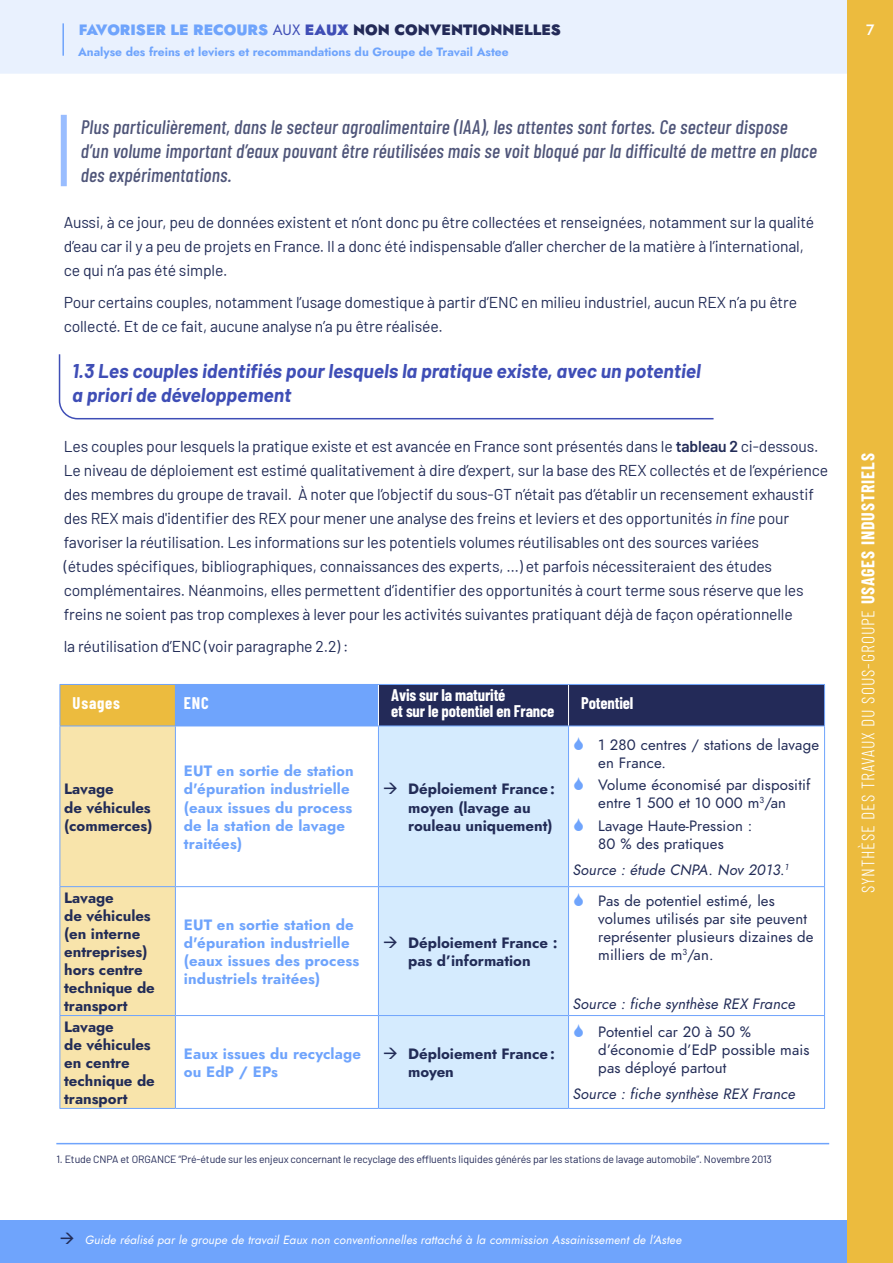
<style>
.page{position:relative;width:893px;height:1263px;background:#fff}
.page>*{position:absolute;margin:0;border:0;box-sizing:border-box;transform-origin:0 0}
.t1{font:italic 500 19.5px/24px "Barlow Condensed";letter-spacing:.01em;color:#4f5579}
.t2{font:italic 700 19.5px/24px "Barlow";color:#3f4eb6}
.t3{font:300 18px "Barlow Condensed";letter-spacing:.05em;color:#fff}
.t4{font:700 16.5px/16.5px "Barlow Condensed";letter-spacing:-.01em;color:#fff}
.t5{font:15.75px/24px "Barlow";letter-spacing:-.01em;color:#222c57}
.t6{font:15px/18px "Jost";letter-spacing:.01em;color:#222c57}
.t7{font:700 15px/18px "Jost";color:#222c57}
.t8{font:700 15px/18px "Jost";letter-spacing:.01em;color:#6fa4fc}
.t9{font:italic 15px "Jost";letter-spacing:.01em;color:#222c57}
.t10{font:900 15px "Jost";color:#232a58}
.t11{font:500 15px "Jost";color:#fff}
.t12{font:italic 12px "Jost";letter-spacing:.01em;color:#fff}
.t13{font:700 12px "Jost";color:#6fa4fc}
.t14{font:10.5px "Barlow";letter-spacing:-.01em;color:#232a58}
.s1{color:#6fa4fc}
.s2{font-weight:400;color:#3f4eb6}
.s3{color:#3f4eb6}
.s4{font-weight:600}
.s5{font-style:italic}
.s6{font-weight:700}
</style>
<div class="page">
<div style="left:0;top:1220px;width:893px;height:43px;background:#6fa4fc"></div>
<div style="left:0;top:0;width:848px;height:74px;background:#e9f1fe"></div>
<div style="left:848px;top:0;width:45px;height:1263px;background:#ecbb3e"></div>
<hr style="left:62px;top:23px;width:2px;height:33px;background:#6fa4fc">
<div style="left:61px;top:115px;width:6px;height:71px;background:#99bdff"></div>
<svg style="left:58px;top:354px;width:656px;height:66px"></svg>
<div style="left:60px;top:684px;width:115px;height:42px;background:#ecbb3e"></div>
<div style="left:175px;top:684px;width:203px;height:42px;background:#6fa4fc"></div>
<div style="left:379px;top:685px;width:445px;height:41px;background:#232a58"></div>
<div style="left:61px;top:727px;width:114px;height:381px;background:#f8e4ab"></div>
<div style="left:379px;top:727px;width:189px;height:381px;background:#d5ebfe"></div>
<hr style="left:60px;top:1108px;width:115px;height:1px;background:#6fa4fc">
<hr style="left:60px;top:684px;width:115px;height:1px;background:#6fa4fc">
<hr style="left:60px;top:685px;width:1px;height:41px;background:#6fa4fc">
<hr style="left:378px;top:684px;width:190px;height:1px;background:#6fa4fc">
<hr style="left:568px;top:684px;width:257px;height:1px;background:#6fa4fc">
<hr style="left:824px;top:685px;width:1px;height:41px;background:#6fa4fc">
<hr style="left:60px;top:726px;width:115px;height:1px;background:#6fa4fc">
<hr style="left:60px;top:726px;width:1px;height:160px;background:#6fa4fc">
<hr style="left:175px;top:726px;width:203px;height:1px;background:#6fa4fc">
<hr style="left:175px;top:726px;width:1px;height:160px;background:#6fa4fc">
<hr style="left:60px;top:886px;width:115px;height:1px;background:#6fa4fc">
<hr style="left:60px;top:887px;width:1px;height:128px;background:#6fa4fc">
<hr style="left:175px;top:886px;width:203px;height:1px;background:#6fa4fc">
<hr style="left:175px;top:887px;width:1px;height:128px;background:#6fa4fc">
<hr style="left:60px;top:1015px;width:115px;height:1px;background:#6fa4fc">
<hr style="left:60px;top:1016px;width:1px;height:92px;background:#6fa4fc">
<hr style="left:175px;top:1015px;width:203px;height:1px;background:#6fa4fc">
<hr style="left:175px;top:1016px;width:1px;height:92px;background:#6fa4fc">
<hr style="left:175px;top:1108px;width:203px;height:1px;background:#6fa4fc">
<hr style="left:568px;top:1015px;width:257px;height:1px;background:#6fa4fc">
<hr style="left:824px;top:1016px;width:1px;height:92px;background:#6fa4fc">
<hr style="left:568px;top:1108px;width:257px;height:1px;background:#6fa4fc">
<hr style="left:378px;top:726px;width:1px;height:160px;background:#6fa4fc">
<hr style="left:378px;top:887px;width:1px;height:128px;background:#6fa4fc">
<hr style="left:378px;top:726px;width:190px;height:1px;background:#6fa4fc">
<hr style="left:378px;top:886px;width:190px;height:1px;background:#6fa4fc">
<hr style="left:568px;top:726px;width:1px;height:160px;background:#6fa4fc">
<hr style="left:568px;top:887px;width:1px;height:128px;background:#6fa4fc">
<hr style="left:568px;top:726px;width:257px;height:1px;background:#6fa4fc">
<hr style="left:568px;top:886px;width:257px;height:1px;background:#6fa4fc">
<hr style="left:824px;top:726px;width:1px;height:160px;background:#6fa4fc">
<hr style="left:824px;top:887px;width:1px;height:128px;background:#6fa4fc">
<hr style="left:378px;top:1015px;width:190px;height:1px;background:#6fa4fc">
<hr style="left:378px;top:1016px;width:1px;height:92px;background:#6fa4fc">
<hr style="left:568px;top:1016px;width:1px;height:92px;background:#6fa4fc">
<hr style="left:378px;top:1108px;width:190px;height:1px;background:#6fa4fc">
<hr style="left:568px;top:685px;width:1px;height:41px;background:#fff">
<hr style="left:56px;top:1143px;width:773px;height:1px;background:#6fa4fc">
<svg style="left:384px;top:783px;width:13px;height:11px"></svg>
<svg style="left:384px;top:937px;width:13px;height:11px"></svg>
<svg style="left:384px;top:1047px;width:13px;height:12px"></svg>
<p class="t10" style="left:79px;top:19px;width:484px"><span class="s1">FAVORISER LE RECOURS</span> <span class="s2">AUX</span> <span class="s3">EAUX</span> NON CONVENTIONNELLES</p>
<p class="t13" style="left:78px;top:43px;width:432px">Analyse des freins et leviers et recommandations du Groupe de Travail Astee</p>
<p class="t1" style="left:81px;top:114px;width:738px">Plus particulièrement, dans le secteur agroalimentaire (IAA), les attentes sont fortes. Ce secteur dispose d’un volume important d’eaux pouvant être réutilisées mais se voit bloqué par la difficulté de mettre en place des expérimentations.</p>
<p class="t5" style="left:64px;top:209px;width:752px">Aussi, à ce jour, peu de données existent et n’ont donc pu être collectées et renseignées, notamment sur la qualité d’eau car il y a peu de projets en France. Il a donc été indispensable d’aller chercher de la matière à l’international, ce qui n’a pas été simple.</p>
<p class="t5" style="left:64px;top:289px;width:735px">Pour certains couples, notamment l’usage domestique à partir d’ENC en milieu industriel, aucun REX n’a pu être collecté. Et de ce fait, aucune analyse n’a pu être réalisée.</p>
<p class="t2" style="left:72px;top:357px;width:630px">1.3 Les couples identifiés pour lesquels la pratique existe, avec un potentiel a priori de développement</p>
<p class="t5" style="left:64px;top:433px;width:766px">Les couples pour lesquels la pratique existe et est avancée en France sont présentés dans le <span class="s4">tableau 2</span> ci-dessous.<br>Le niveau de déploiement est estimé qualitativement à dire d’expert, sur la base des REX collectés et de l’expérience des membres du groupe de travail. À noter que l’objectif du sous-GT n’était pas d’établir un recensement exhaustif des REX mais d'identifier des REX pour mener une analyse des freins et leviers et des opportunités <span class="s5">in fine</span> pour favoriser la réutilisation. Les informations sur les potentiels volumes réutilisables ont des sources variées<br>(études spécifiques, bibliographiques, connaissances des experts, …) et parfois nécessiteraient des études complémentaires. Néanmoins, elles permettent d’identifier des opportunités à court terme sous réserve que les freins ne soient pas trop complexes à lever pour les activités suivantes pratiquant déjà de façon opérationnelle</p>
<p class="t5" style="left:64px;top:633px;width:286px">la réutilisation d’ENC (voir paragraphe 2.2) :</p>
<p class="t4" style="left:73px;top:694px;width:49px">Usages</p>
<p class="t4" style="left:184px;top:694px;width:27px">ENC</p>
<p class="t4" style="left:391px;top:686px;width:165px">Avis sur la maturité<br>et sur le potentiel en France</p>
<p class="t4" style="left:581px;top:694px;width:54px">Potentiel</p>
<p class="t7" style="left:64px;top:780px;width:90px">Lavage<br>de véhicules (commerces)</p>
<p class="t7" style="left:64px;top:889px;width:92px">Lavage<br>de véhicules (en interne entreprises) hors centre technique de transport</p>
<p class="t7" style="left:64px;top:1018px;width:92px">Lavage<br>de véhicules en centre technique de transport</p>
<p class="t8" style="left:184px;top:762px;width:171px">EUT en sortie de station d'épuration industrielle (eaux issues du process de la station de lavage traitées)</p>
<p class="t8" style="left:184px;top:916px;width:177px">EUT en sortie station de d'épuration industrielle (eaux issues des process industriels traitées)</p>
<p class="t7" style="left:408px;top:780px;width:148px">Déploiement France: moyen (lavage au rouleau uniquement)</p>
<p class="t7" style="left:408px;top:934px;width:151px">Déploiement France : pas d’information</p>
<p class="t8" style="left:184px;top:1045px;width:179px">Eaux issues du recyclage ou EdP / EPs</p>
<p class="t7" style="left:408px;top:1045px;width:148px">Déploiement France: moyen</p>
<p class="t6" style="left:598px;top:736px;width:222px">1 280 centres / stations de lavage en France.</p>
<p class="t6" style="left:598px;top:776px;width:214px">Volume économisé par dispositif entre 1 500 et 10 000 m<sup>3</sup>/an</p>
<p class="t6" style="left:598px;top:816px;width:155px">Lavage Haute-Pression :<br>80 % des pratiques</p>
<p class="t9" style="left:573px;top:859px;width:217px">Source : étude CNPA. Nov 2013.<sup>1</sup></p>
<p class="t6" style="left:598px;top:892px;width:217px">Pas de potentiel estimé, les volumes utilisés par site peuvent représenter plusieurs dizaines de milliers de m<sup>3</sup>/an.</p>
<p class="t9" style="left:573px;top:993px;width:224px">Source : fiche synthèse REX France</p>
<p class="t6" style="left:598px;top:1023px;width:213px">Potentiel car 20 à 50 % d’économie d’EdP possible mais pas déployé partout</p>
<p class="t9" style="left:573px;top:1084px;width:224px">Source : fiche synthèse REX France</p>
<p class="t14" style="left:56px;top:1151px;width:717px">1. Etude CNPA et ORGANCE “Pré-étude sur les enjeux concernant le recyclage des effluents liquides générés par les stations de lavage automobile”. Novembre 2013</p>
<p class="t12" style="left:85px;top:1232px;width:598px">Guide réalisé par le groupe de travail Eaux non conventionnelles rattaché à la commission Assainissement de l’Astee</p>
<p class="t11" style="left:866px;top:19px;width:10px">7</p>
<p class="t3" style="left:855px;top:892px;width:441px;rotate:-90deg">SYNTHÈSE DES TRAVAUX DU SOUS-GROUPE <span class="s6">USAGES INDUSTRIELS</span></p>
</div>
